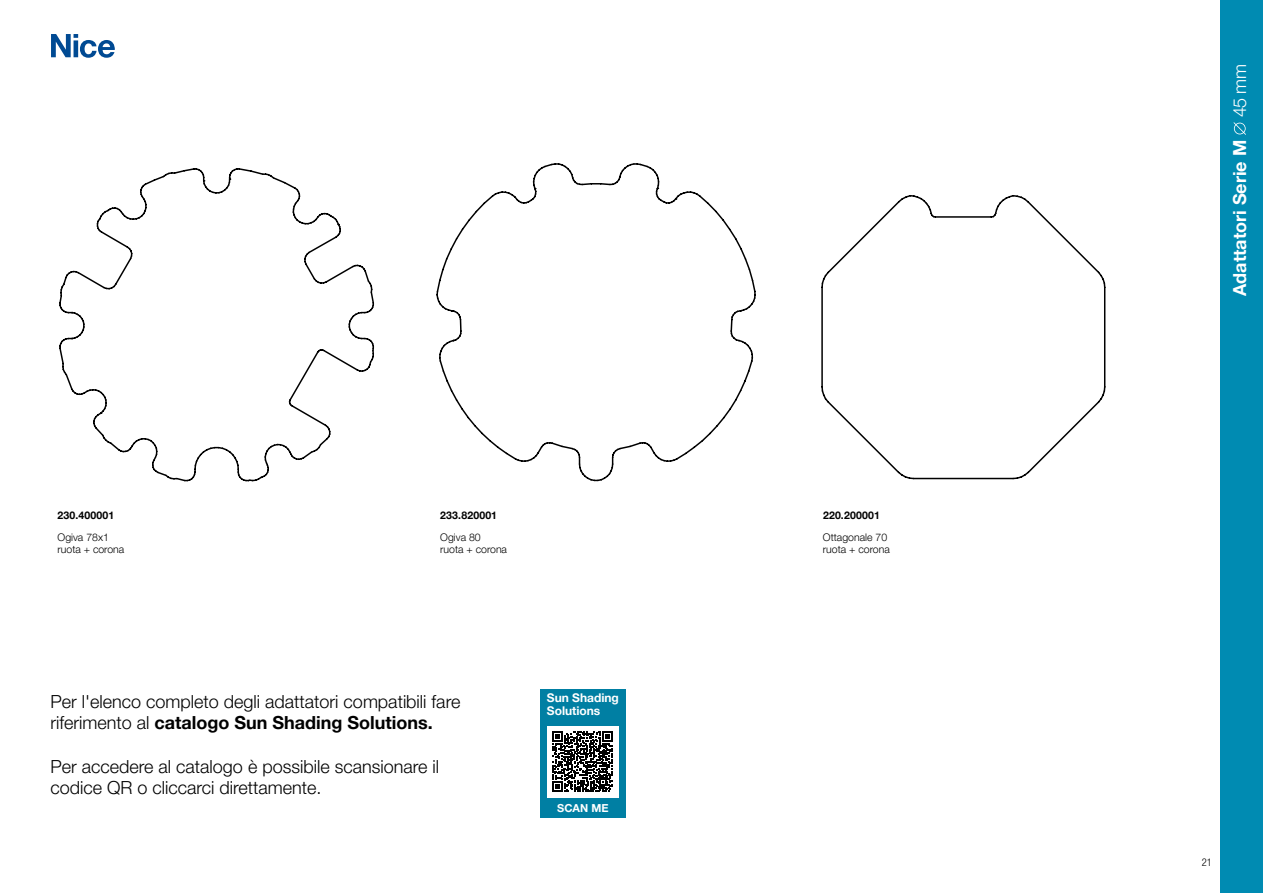
<style>
.page{position:relative;width:1263px;height:893px;background:#fff}
.page>*{position:absolute;margin:0;border:0;box-sizing:border-box;transform-origin:0 0}
.t1{font:300 18px/21.6px "Helvetica Neue LT Pro";color:#000}
.t2{font:700 18px "Helvetica Neue LT Pro";color:#fff}
.t3{font:300 18px "Helvetica Neue LT Pro";color:#fff}
.t4{font:700 12px/13.2px "Helvetica Neue LT Pro";color:#fff}
.t5{font:700 10.95px "Helvetica Neue LT Pro";color:#fff}
.t6{font:300 10.5px/12.6px "Helvetica Neue LT Pro";color:#000}
.t7{font:700 10.5px "Helvetica Neue LT Pro";letter-spacing:.015em;color:#000}
.t8{font:300 condensed 10.5px "Helvetica Neue LT Pro";color:#000}
.s1{font-weight:700}
</style>
<div class="page">
<div style="left:1220px;top:0;width:43px;height:893px;background:#008bb2"></div>
<svg style="left:51px;top:34px;width:64px;height:24px"></svg>
<svg style="left:436px;top:163px;width:318px;height:319px"></svg>
<svg style="left:632px;top:163px;width:124px;height:150px"></svg>
<svg style="left:821px;top:195px;width:285px;height:285px"></svg>
<svg style="left:70px;top:168px;width:304px;height:314px"></svg>
<svg style="left:1233px;top:122px;width:13px;height:13px"></svg>
<div style="left:540px;top:690px;width:85px;height:128px;background:#007fa3"></div>
<div style="left:547px;top:726px;width:71px;height:71px;background:#fff"></div>
<svg style="left:553px;top:732px;width:59px;height:59px"></svg>
<p class="t7" style="left:58px;top:509px;width:58px">230.400001</p>
<p class="t7" style="left:440px;top:509px;width:58px">233.820001</p>
<p class="t7" style="left:823px;top:509px;width:58px">220.200001</p>
<p class="t6" style="left:58px;top:530px;width:68px">Ogiva 78x1 ruota + corona</p>
<p class="t6" style="left:440px;top:530px;width:68px">Ogiva 80<br>ruota + corona</p>
<p class="t6" style="left:823px;top:530px;width:68px">Ottagonale 70 ruota + corona</p>
<p class="t1" style="left:50px;top:690px;width:411px">Per l'elenco completo degli adattatori compatibili fare riferimento al <span class="s1">catalogo Sun Shading Solutions.</span></p>
<p class="t1" style="left:50px;top:755px;width:390px">Per accedere al catalogo è possibile scansionare il codice QR o cliccarci direttamente.</p>
<p class="t4" style="left:547px;top:691px;width:74px">Sun Shading<br>Solutions</p>
<p class="t5" style="left:557px;top:801px;width:53px">SCAN ME</p>
<p class="t3" style="left:1229px;top:117px;width:55px;rotate:-90deg">45 mm</p>
<p class="t2" style="left:1228px;top:296px;width:157px;rotate:-90deg">Adattatori Serie M</p>
<p class="t8" style="left:1202px;top:857px;width:12px">21</p>
</div>
